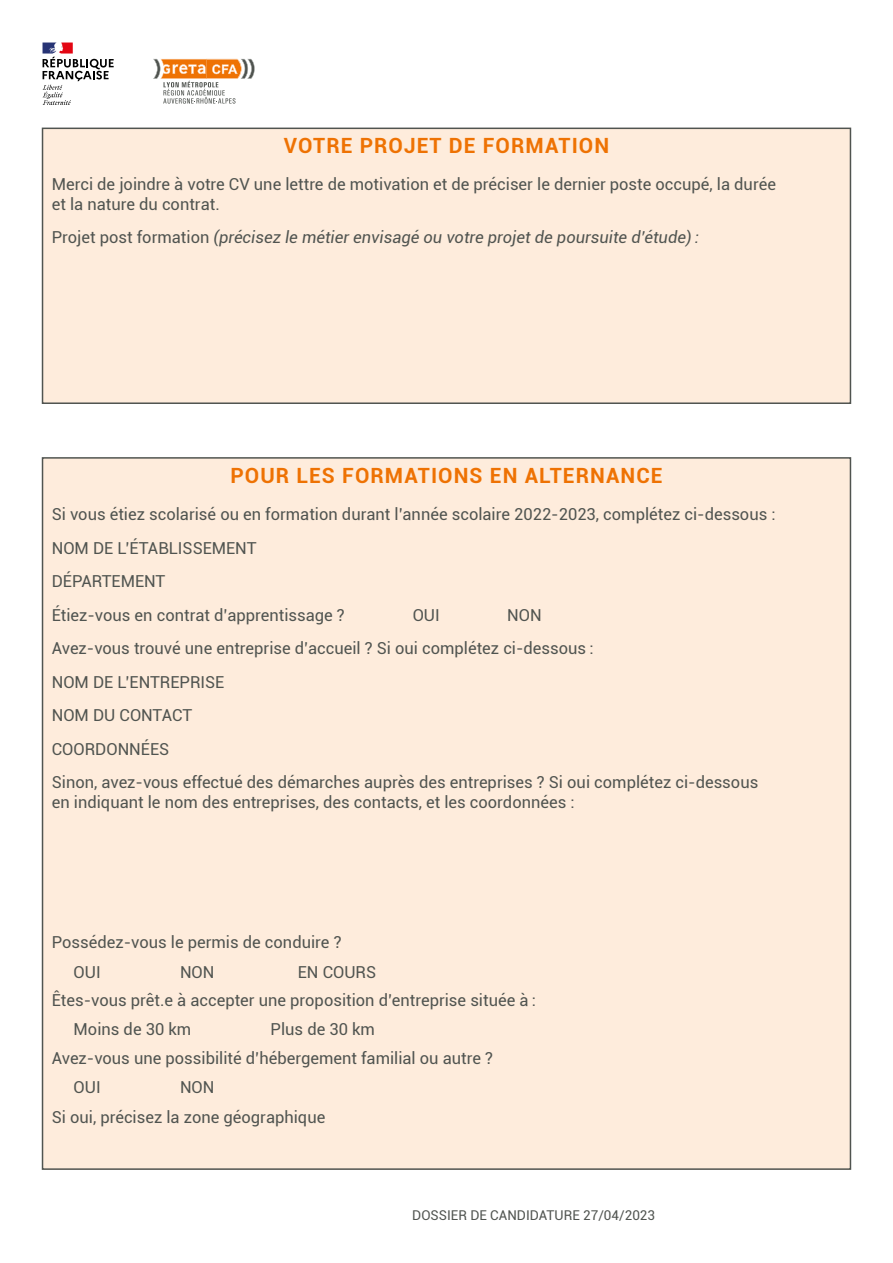
<style>
.page{position:relative;width:893px;height:1263px;background:#fff}
.page>*{position:absolute;margin:0;border:0;box-sizing:border-box;transform-origin:0 0}
.t1{font:700 21px "Roboto";letter-spacing:.05em;color:#ee7203}
.t2{font:16.5px/33.3px "Roboto";color:#505450}
.t3{font:italic 16.5px "Roboto";color:#505450}
.t4{font:13.5px "Roboto";color:#505450}
.s1{font-style:normal}
</style>
<div class="page">
<svg style="left:153px;top:59px;width:102px;height:45px"></svg>
<svg style="left:43px;top:43px;width:71px;height:62px"></svg>
<div style="left:43px;top:128px;width:807px;height:275px;background:#feecdc"></div>
<div style="left:42px;top:128px;width:809px;height:276px;border:2px solid #505450"></div>
<div style="left:43px;top:458px;width:807px;height:711px;background:#feecdc"></div>
<p class="t1" style="left:284px;top:131px;width:327px">VOTRE PROJET DE FORMATION</p>
<p class="t2" style="left:52px;top:174px;width:726px;line-height:19.8px">Merci de joindre à votre CV une lettre de motivation et de préciser le dernier poste occupé, la durée et la nature du contrat.</p>
<p class="t3" style="left:52px;top:225px;width:649px"><span class="s1">Projet post formation</span> (précisez le métier envisagé ou votre projet de poursuite d’étude) :</p>
<p class="t1" style="left:230px;top:461px;width:434px">POUR LES FORMATIONS EN ALTERNANCE</p>
<p class="t2" style="left:52px;top:496px;width:725px;line-height:33.8px">Si vous étiez scolarisé ou en formation durant l’année scolaire 2022-2023, complétez ci-dessous :<br>NOM DE L’ÉTABLISSEMENT<br>DÉPARTEMENT<br>Étiez-vous en contrat d’apprentissage ?</p>
<p class="t2" style="left:52px;top:598px;width:708px;text-indent:455px">NON<br>Avez-vous trouvé une entreprise d’accueil ? Si oui complétez ci-dessous :<br>NOM DE L’ENTREPRISE<br>NOM DU CONTACT<br>COORDONNÉES<br>Sinon, avez-vous effectué des démarches auprès des entreprises ? Si oui complétez ci-dessous</p>
<p class="t2" style="left:52px;top:784px;width:524px">en indiquant le nom des entreprises, des contacts, et les coordonnées :</p>
<p class="t2" style="left:413px;top:598px;width:29px">OUI</p>
<p class="t2" style="left:74px;top:927px;width:269px;line-height:29.5px;text-indent:-22px">Possédez-vous le permis de conduire ?<br>OUI</p>
<p class="t2" style="left:180px;top:954px;width:36px">NON</p>
<p class="t2" style="left:298px;top:954px;width:80px">EN COURS</p>
<p class="t2" style="left:52px;top:983px;width:486px">Êtes-vous prêt.e à accepter une proposition d’entreprise située à :</p>
<p class="t2" style="left:74px;top:1012px;width:119px">Moins de 30 km</p>
<p class="t2" style="left:271px;top:1012px;width:106px">Plus de 30 km</p>
<p class="t2" style="left:52px;top:1040px;width:443px">Avez-vous une possibilité d’hébergement familial ou autre ?</p>
<p class="t2" style="left:74px;top:1070px;width:29px">OUI</p>
<p class="t2" style="left:52px;top:1072px;width:275px;line-height:29.5px;text-indent:128px">NON<br>Si oui, précisez la zone géographique</p>
<p class="t4" style="left:412px;top:1206px;width:244px">DOSSIER DE CANDIDATURE 27/04/2023</p>
</div>
